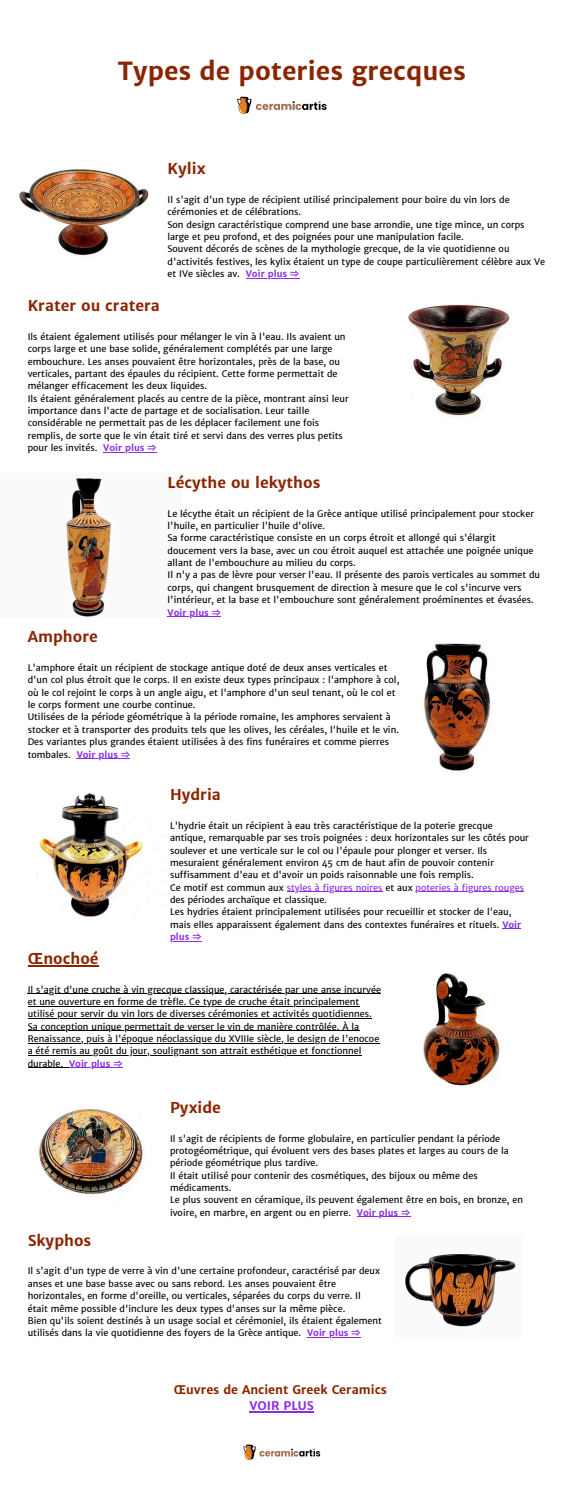
<style>
.page{position:relative;width:563px;height:1500px;background:#fff}
.page>*{position:absolute;margin:0;border:0;box-sizing:border-box;transform-origin:0 0}
.t1{font:700 25px "Merriweather Sans";color:#8b2500}
.t2{font:700 15.1px "Merriweather Sans";color:#8b2500}
.t3{font:700 15px "Merriweather Sans";color:#8b2500}
.t4{font:700 12px "Merriweather Sans";color:#8b2500}
.t5{font:700 12px "Merriweather Sans";color:#8a2de6}
.t6{font:9.1px/12.4px "Merriweather Sans";color:#000}
.t7{font:9.1px "Merriweather Sans";color:#8a2de6}
.t8{font:700 9.1px "Merriweather Sans";color:#8a2de6}
.s1{font-family:"Noto Sans CJ Ksc"}
.s2{color:#000}
.s3{font-weight:700;color:#8a2de6}
.s4{font-family:"Noto Sans CJ Ksc";font-weight:700;color:#8a2de6}
</style>
<div class="page">
<img style="left:19px;top:168px;width:130px;height:88px">
<img style="left:408px;top:305px;width:102px;height:112px">
<img style="left:66px;top:478px;width:47px;height:140px">
<img style="left:424px;top:643px;width:66px;height:128px">
<img style="left:36px;top:793px;width:107px;height:125px">
<img style="left:423px;top:973px;width:77px;height:113px">
<img style="left:38px;top:1109px;width:105px;height:95px">
<img style="left:405px;top:1254px;width:111px;height:73px">
<hr style="left:246px;top:278px;width:53px;height:1px;background:#8a2de6">
<hr style="left:103px;top:452px;width:54px;height:1px;background:#8a2de6">
<hr style="left:167px;top:616px;width:54px;height:1px;background:#8a2de6">
<hr style="left:77px;top:758px;width:53px;height:1px;background:#8a2de6">
<hr style="left:287px;top:891px;width:95px;height:1px;background:#8a2de6">
<hr style="left:415px;top:891px;width:109px;height:1px;background:#8a2de6">
<hr style="left:170px;top:941px;width:31px;height:1px;background:#8a2de6">
<hr style="left:28px;top:965px;width:71px;height:1px;background:#8b2500">
<hr style="left:28px;top:993px;width:353px;height:1px;background:#000">
<hr style="left:28px;top:1006px;width:331px;height:1px;background:#000">
<hr style="left:28px;top:1018px;width:343px;height:1px;background:#000">
<hr style="left:28px;top:1030px;width:331px;height:1px;background:#000">
<hr style="left:28px;top:1043px;width:351px;height:1px;background:#000">
<hr style="left:28px;top:1055px;width:333px;height:1px;background:#000">
<hr style="left:28px;top:1068px;width:35px;height:1px;background:#000">
<hr style="left:69px;top:1068px;width:53px;height:1px;background:#8a2de6">
<hr style="left:357px;top:1217px;width:53px;height:1px;background:#8a2de6">
<hr style="left:307px;top:1337px;width:53px;height:1px;background:#8a2de6">
<hr style="left:249px;top:1411px;width:65px;height:1px;background:#8a2de6">
<img style="left:237px;top:96px;width:90px;height:18px">
<img style="left:243px;top:1444px;width:78px;height:16px">
<h1 class="t1" style="left:118px;top:55px;width:349px">Types de poteries grecques</h1>
<h2 class="t2" style="left:167px;top:159px;width:40px">Kylix</h2>
<p class="t6" style="left:167px;top:193px;width:343px">Il s'agit d'un type de récipient utilisé principalement pour boire du vin lors de cérémonies et de célébrations.</p>
<p class="t6" style="left:167px;top:218px;width:358px">Son design caractéristique comprend une base arrondie, une tige mince, un corps large et peu profond, et des poignées pour une manipulation facile.</p>
<p class="t6" style="left:167px;top:243px;width:379px">Souvent décorés de scènes de la mythologie grecque, de la vie quotidienne ou d'activités festives, les kylix étaient un type de coupe particulièrement célèbre aux Ve et IVe siècles av.</p>
<h2 class="t8" style="left:246px;top:268px;width:55px">Voir plus <span class="s1">⇒</span></h2>
<p class="t3" style="left:28px;top:297px;width:134px">Krater ou cratera</p>
<p class="t6" style="left:28px;top:330px;width:319px">Ils étaient également utilisés pour mélanger le vin à l'eau. Ils avaient un corps large et une base solide, généralement complétés par une large embouchure. Les anses pouvaient être horizontales, près de la base, ou verticales, partant des épaules du récipient. Cette forme permettait de mélanger efficacement les deux liquides.</p>
<p class="t6" style="left:28px;top:392px;width:322px">Ils étaient généralement placés au centre de la pièce, montrant ainsi leur importance dans l'acte de partage et de socialisation. Leur taille considérable ne permettait pas de les déplacer facilement une fois remplis, de sorte que le vin était tiré et servi dans des verres plus petits pour les invités.</p>
<p class="t8" style="left:103px;top:442px;width:55px">Voir plus <span class="s1">⇒</span></p>
<h2 class="t3" style="left:167px;top:473px;width:154px">Lécythe ou lekythos</h2>
<p class="t6" style="left:167px;top:507px;width:368px">Le lécythe était un récipient de la Grèce antique utilisé principalement pour stocker l'huile, en particulier l'huile d'olive.</p>
<p class="t6" style="left:167px;top:532px;width:367px">Sa forme caractéristique consiste en un corps étroit et allongé qui s'élargit doucement vers la base, avec un cou étroit auquel est attachée une poignée unique allant de l'embouchure au milieu du corps.</p>
<p class="t6" style="left:167px;top:569px;width:374px">Il n'y a pas de lèvre pour verser l'eau. Il présente des parois verticales au sommet du corps, qui changent brusquement de direction à mesure que le col s'incurve vers l'intérieur, et la base et l'embouchure sont généralement proéminentes et évasées.</p>
<h2 class="t8" style="left:167px;top:607px;width:55px">Voir plus <span class="s1">⇒</span></h2>
<p class="t3" style="left:28px;top:628px;width:72px">Amphore</p>
<p class="t6" style="left:28px;top:661px;width:373px">L'amphore était un récipient de stockage antique doté de deux anses verticales et d'un col plus étroit que le corps. Il en existe deux types principaux : l'amphore à col, où le col rejoint le corps à un angle aigu, et l'amphore d'un seul tenant, où le col et le corps forment une courbe continue.</p>
<p class="t6" style="left:28px;top:711px;width:372px">Utilisées de la période géométrique à la période romaine, les amphores servaient à stocker et à transporter des produits tels que les olives, les céréales, l'huile et le vin.<br>Des variantes plus grandes étaient utilisées à des fins funéraires et comme pierres tombales.</p>
<h2 class="t8" style="left:77px;top:749px;width:55px">Voir plus <span class="s1">⇒</span></h2>
<p class="t3" style="left:170px;top:786px;width:52px">Hydria</p>
<p class="t6" style="left:170px;top:819px;width:360px">L'hydrie était un récipient à eau très caractéristique de la poterie grecque antique, remarquable par ses trois poignées : deux horizontales sur les côtés pour soulever et une verticale sur le col ou l'épaule pour plonger et verser. Ils mesuraient généralement environ 45 cm de haut afin de pouvoir contenir suffisamment d'eau et d'avoir un poids raisonnable une fois remplis.</p>
<p class="t7" style="left:170px;top:882px;width:355px"><span class="s2">Ce motif est commun aux</span> styles à figures noires <span class="s2">et aux</span> poteries à figures rouges</p>
<h2 class="t6" style="left:170px;top:894px;width:353px">des périodes archaïque et classique.<br>Les hydries étaient principalement utilisées pour recueillir et stocker de l'eau, mais elles apparaissent également dans des contextes funéraires et rituels. <span class="s3">Voir</span></h2>
<p class="t8" style="left:170px;top:931px;width:33px">plus <span class="s1">⇒</span></p>
<p class="t3" style="left:28px;top:949px;width:72px">Œnochoé</p>
<p class="t6" style="left:28px;top:983px;width:354px">Il s'agit d'une cruche à vin grecque classique, caractérisée par une anse incurvée</p>
<p class="t6" style="left:28px;top:995px;width:333px">et une ouverture en forme de trèfle. Ce type de cruche était principalement</p>
<h2 class="t6" style="left:28px;top:1008px;width:345px">utilisé pour servir du vin lors de diverses cérémonies et activités quotidiennes.</h2>
<p class="t6" style="left:28px;top:1020px;width:333px">Sa conception unique permettait de verser le vin de manière contrôlée. À la</p>
<p class="t6" style="left:28px;top:1033px;width:353px">Renaissance, puis à l'époque néoclassique du XVIIIe siècle, le design de l'enocoe</p>
<h3 class="t6" style="left:28px;top:1045px;width:335px">a été remis au goût du jour, soulignant son attrait esthétique et fonctionnel durable.</h3>
<p class="t8" style="left:69px;top:1058px;width:55px">Voir plus <span class="s1">⇒</span></p>
<h3 class="t3" style="left:170px;top:1098px;width:52px">Pyxide</h3>
<p class="t6" style="left:170px;top:1132px;width:354px">Il s'agit de récipients de forme globulaire, en particulier pendant la période protogéométrique, qui évoluent vers des bases plates et larges au cours de la période géométrique plus tardive.<br>Il était utilisé pour contenir des cosmétiques, des bijoux ou même des médicaments.<br>Le plus souvent en céramique, ils peuvent également être en bois, en bronze, en ivoire, en marbre, en argent ou en pierre. <span class="s3">Voir plus</span> <span class="s4">⇒</span></p>
<h3 class="t3" style="left:28px;top:1231px;width:65px">Skyphos</h3>
<p class="t6" style="left:28px;top:1265px;width:355px">Il s'agit d'un type de verre à vin d'une certaine profondeur, caractérisé par deux anses et une base basse avec ou sans rebord. Les anses pouvaient être horizontales, en forme d'oreille, ou verticales, séparées du corps du verre. Il était même possible d'inclure les deux types d'anses sur la même pièce.<br>Bien qu'ils soient destinés à un usage social et cérémoniel, ils étaient également utilisés dans la vie quotidienne des foyers de la Grèce antique. <span class="s3">Voir plus</span> <span class="s4">⇒</span></p>
<h3 class="t4" style="left:174px;top:1382px;width:215px">Œuvres de Ancient Greek Ceramics</h3>
<h3 class="t5" style="left:249px;top:1398px;width:66px">VOIR PLUS</h3>
</div>
